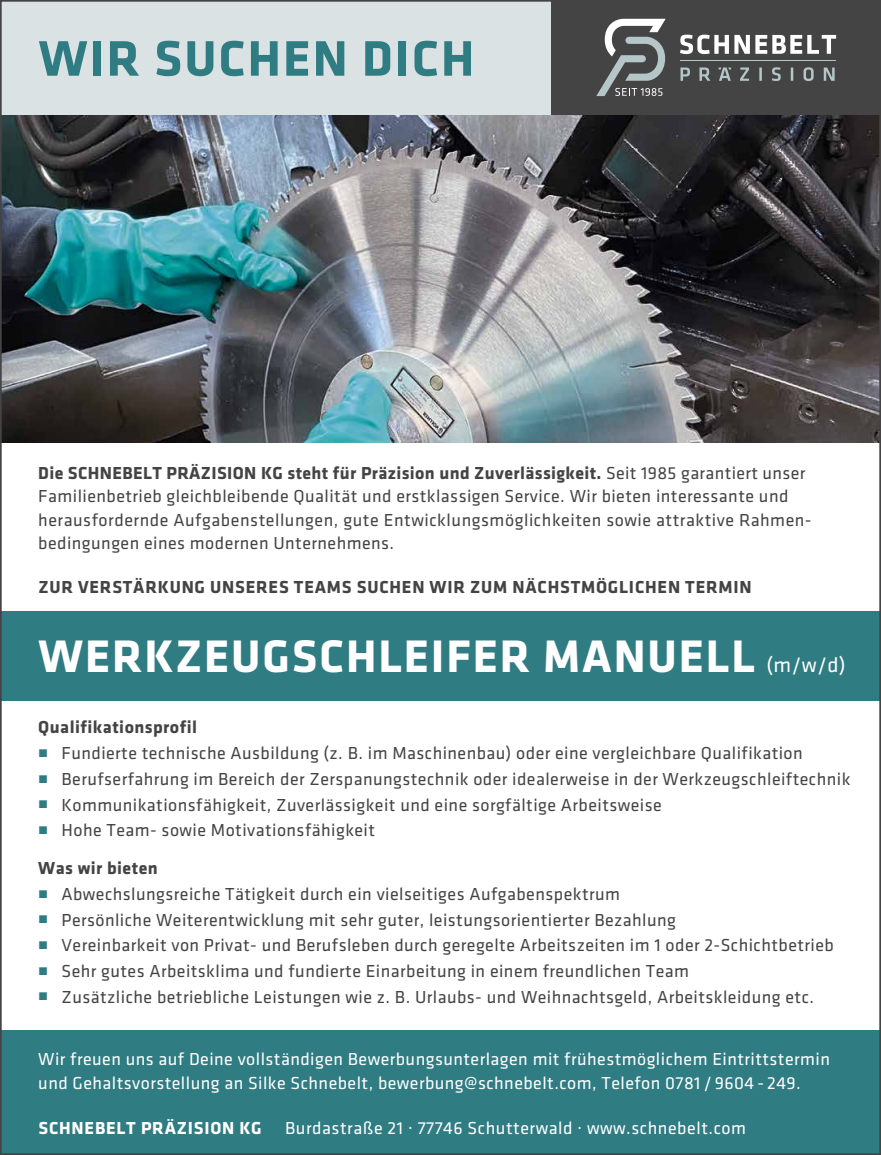
<style>
.page{position:relative;width:881px;height:1155px;background:#fff}
.page>*{position:absolute;margin:0;border:0;box-sizing:border-box;transform-origin:0 0}
.t1{font:700 51.75px "Klavika";letter-spacing:.04em;color:#307c83}
.t2{font:700 47.25px "Klavika";letter-spacing:.04em;color:#fff}
.t3{font:18px/25.7px "Klavika";letter-spacing:.025em;color:#454444}
.t4{font:18px/23.6px "Klavika";letter-spacing:.025em;color:#fff}
.t5{font:700 18px "Klavika";letter-spacing:.045em;color:#454444}
.t6{font:700 18px "Klavika";letter-spacing:.045em;color:#fff}
.s1{font-weight:700}
.s2{font-weight:400;font-size:21.38px}
.s3{font-family:"Klavika Arrows";font-weight:700;font-size:15.75px;color:#307c83}
</style>
<div class="page">
<img style="left:3px;top:115px;width:874px;height:327px">
<div style="left:0;top:0;width:880px;height:115px;background:#dbe2e4"></div>
<div style="left:0;top:611px;width:880px;height:89px;background:#307c83"></div>
<div style="left:0;top:1030px;width:880px;height:124px;background:#307c83"></div>
<div style="left:551px;top:0;width:329px;height:115px;background:#454444"></div>
<svg style="left:680px;top:35px;width:155px;height:19px"></svg>
<svg style="left:680px;top:67px;width:154px;height:14px"></svg>
<svg style="left:596px;top:19px;width:69px;height:77px"></svg>
<hr style="left:679px;top:60px;width:156px;height:1px;background:#b5c6c9">
<h1 class="t1" style="left:39px;top:30px;width:437px">WIR SUCHEN DICH</h1>
<p class="t3" style="left:38px;top:461px;width:774px;line-height:23.6px"><span class="s1">Die SCHNEBELT PRÄZISION KG steht für Präzision und Zuverlässigkeit.</span> Seit 1985 garantiert unser Familienbetrieb gleichbleibende Qualität und erstklassigen Service. Wir bieten interessante und herausfordernde Aufgabenstellungen, gute Entwicklungsmöglichkeiten sowie attraktive Rahmen&shy;bedingungen eines modernen Unternehmens.</p>
<p class="t5" style="left:38px;top:577px;width:714px">ZUR VERSTÄRKUNG UNSERES TEAMS SUCHEN WIR ZUM NÄCHSTMÖGLICHEN TERMIN</p>
<h2 class="t2" style="left:39px;top:630px;width:808px">WERKZEUGSCHLEIFER MANUELL <span class="s2">(m/w/d)</span></h2>
<p class="t3" style="left:38px;top:715px;width:813px"><span class="s1">Qualifikationsprofil<br></span><span class="s3">&lt;</span> Fundierte technische Ausbildung (z. B. im Maschinenbau) oder eine vergleichbare Qualifikation<br><span class="s3">&lt;</span> Berufserfahrung im Bereich der Zerspanungstechnik oder idealerweise in der Werkzeugschleiftechnik <span class="s3">&lt;</span> Kommunikationsfähigkeit, Zuverlässigkeit und eine sorgfältige Arbeitsweise<br><span class="s3">&lt;</span> Hohe Team- sowie Motivationsfähigkeit</p>
<p class="t3" style="left:38px;top:855px;width:796px"><span class="s1">Was wir bieten<br></span><span class="s3">&lt;</span> Abwechslungsreiche Tätigkeit durch ein vielseitiges Aufgabenspektrum<br><span class="s3">&lt;</span> Persönliche Weiterentwicklung mit sehr guter, leistungsorientierter Bezahlung<br><span class="s3">&lt;</span> Vereinbarkeit von Privat- und Berufsleben durch geregelte Arbeitszeiten im 1 oder 2-Schichtbetrieb <span class="s3">&lt;</span> Sehr gutes Arbeitsklima und fundierte Einarbeitung in einem freundlichen Team<br><span class="s3">&lt;</span> Zusätzliche betriebliche Leistungen wie z. B. Urlaubs- und Weihnachtsgeld, Arbeitskleidung etc.</p>
<p class="t4" style="left:38px;top:1047px;width:792px">Wir freuen uns auf Deine vollständigen Bewerbungsunterlagen mit frühestmöglichem Eintrittstermin und Gehaltsvorstellung an Silke Schnebelt, bewerbung@schnebelt.com, Telefon 0781 / 9604 - 249.</p>
<p class="t6" style="left:38px;top:1117px;width:225px">SCHNEBELT PRÄZISION KG</p>
<p class="t4" style="left:285px;top:1116px;width:462px">Burdastraße 21 . 77746 Schutterwald . www.schnebelt.com</p>
</div>
